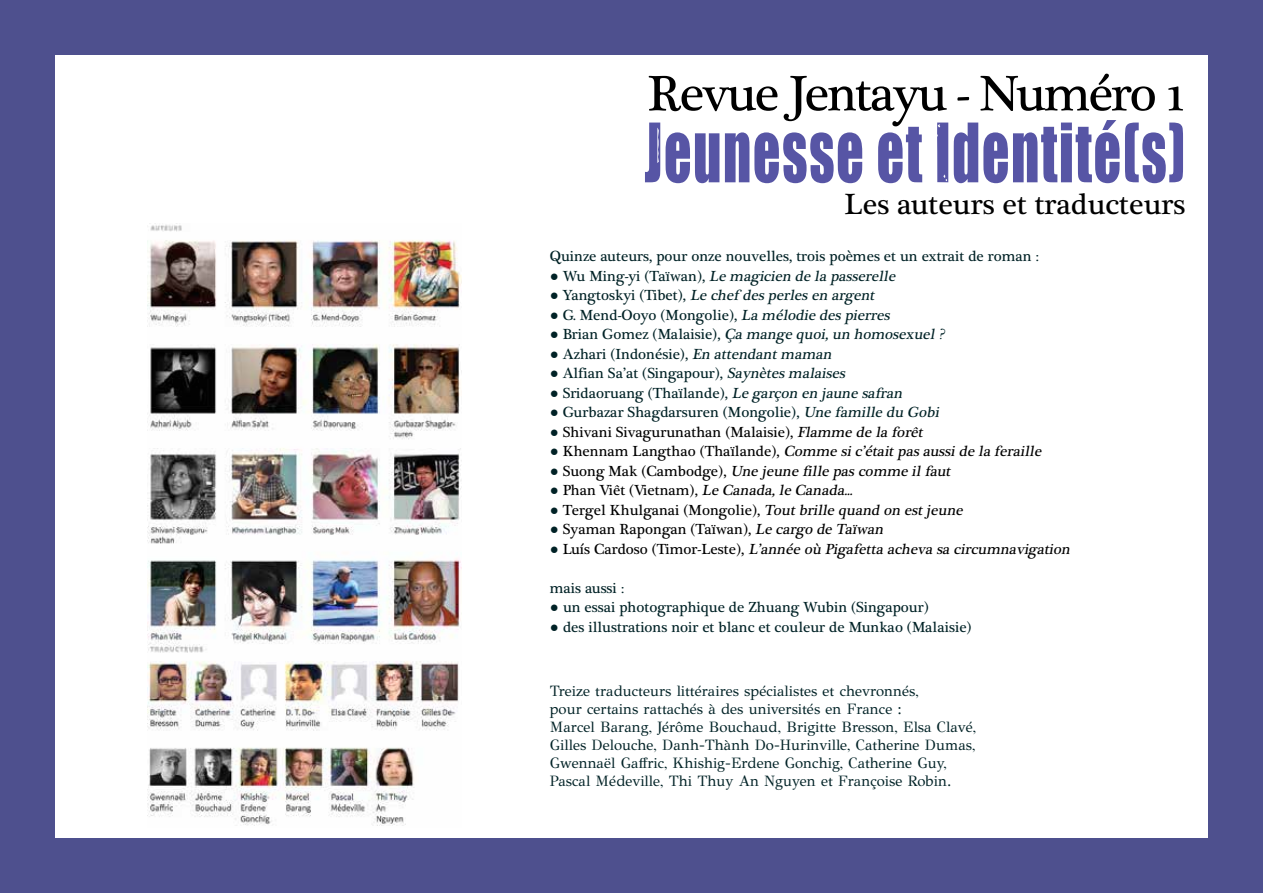
<style>
.page{position:relative;width:1263px;height:893px;background:#fff}
.page>*{position:absolute;margin:0;border:0;box-sizing:border-box;transform-origin:0 0}
.t1{font:75.6px "Impacted";letter-spacing:.03em;color:#5755a5;scale:.71 1}
.t2{font:51px "Plantagenet Cherokee";letter-spacing:-.04em;color:#000}
.t3{font:30px "Plantagenet Cherokee";color:#000}
.t4{font:15px "Plantagenet Cherokee";color:#002226}
.t5{font:15px/18px "GFS Didot";color:#002226}
.t6{font:italic 15px "Plantagenet Cherokee";color:#000}
.t7{font:15px "Plantagenet Cherokee";color:#000}
.t8{font:italic 15px "Plantagenet Cherokee";color:#002226}
.s1{font-family:"Arial";font-style:normal}
.s2{font-style:normal}
.s3{font-family:"Arial"}
.s4{font-style:italic}
.s5{font-family:"Arial";color:#002226}
.s6{font-family:"Arial";font-style:normal;color:#002226}
</style>
<div class="page">
<div style="left:0;top:0;width:54px;height:893px;background:#4e508e"></div>
<div style="left:1209px;top:0;width:54px;height:893px;background:#4e508e"></div>
<div style="left:0;top:0;width:1263px;height:54px;background:#4e508e"></div>
<div style="left:0;top:839px;width:1263px;height:54px;background:#4e508e"></div>
<img style="left:147px;top:225px;width:315px;height:601px">
<h2 class="t2" style="left:647px;top:64px;width:539px">Revue Jentayu - Numéro 1</h2>
<h1 class="t1" style="left:644px;top:94px;width:763px">Jeunesse et Identité(s)</h1>
<h3 class="t3" style="left:844px;top:187px;width:342px">Les auteurs et traducteurs</h3>
<p class="t4" style="left:550px;top:247px;width:491px">Quinze auteurs, pour onze nouvelles, trois poèmes et un extrait de roman :</p>
<p class="t8" style="left:550px;top:267px;width:350px"><span class="s1">●</span> <span class="s2">Wu M i n g -yi ( Taï w a n ) ,</span> Le magicien de la passerelle</p>
<p class="t8" style="left:550px;top:286px;width:329px"><span class="s1">●</span> <span class="s2">Ya n gt o s kyi ( Ti b e t ) ,</span> Le chef desperlesen argent</p>
<p class="t4" style="left:550px;top:306px;width:345px"><span class="s3">●</span> G. Mend-Ooyo (Mongolie), <span class="s4">La mélodie despierres</span></p>
<p class="t8" style="left:550px;top:325px;width:399px"><span class="s1">●</span> <span class="s2">B ri a n G o m e z ( M a l a i s i e ) ,</span> Ça mange quoi,un homosexuel?</p>
<p class="t4" style="left:550px;top:345px;width:287px"><span class="s3">●</span> Azhari (Indonésie), <span class="s4">En attendantmaman</span></p>
<p class="t4" style="left:550px;top:364px;width:300px"><span class="s3">●</span> Alfian Sa’at (Singapour), <span class="s4">Saynètesmalaises</span></p>
<p class="t4" style="left:550px;top:384px;width:357px"><span class="s3">●</span> Sridaoruang (Thaïlande), <span class="s4">Le garçon en jaune safran</span></p>
<p class="t4" style="left:550px;top:403px;width:394px"><span class="s3">●</span> Gurbazar Shagdarsuren (Mongolie), <span class="s4">Une famille du Gobi</span></p>
<p class="t7" style="left:550px;top:423px;width:378px"><span class="s5">●</span> Shivani Sivagurunathan (Malaisie), <span class="s4">Flamme de la forêt</span></p>
<p class="t6" style="left:550px;top:442px;width:496px"><span class="s6">●</span> <span class="s2">Khennam Langthao (Thaïlande),</span> Comme sic’étaitpasausside la feraille</p>
<p class="t6" style="left:550px;top:462px;width:405px"><span class="s6">●</span> <span class="s2">Suong Mak (Cambodge),</span> Une jeune fille pascomme ilfaut</p>
<p class="t6" style="left:550px;top:481px;width:308px"><span class="s6">●</span> <span class="s2">Ph a n Vi ê t ( Vi e t n a m ) ,</span> Le Canada,le Canada...</p>
<p class="t7" style="left:550px;top:501px;width:418px"><span class="s5">●</span> Tergel Khulganai (Mongolie), <span class="s4">Toutbrille quand on estjeune</span></p>
<p class="t7" style="left:550px;top:520px;width:338px"><span class="s5">●</span> Syaman Rapongan (Taïwan), <span class="s4">Le cargo de Taïwan</span></p>
<p class="t6" style="left:550px;top:540px;width:525px"><span class="s6">●</span> <span class="s2">Lu í s C a r d o s o ( Ti m o r - L e s t e ) ,</span> L’année où Pigafetta acheva sa circumnavigation</p>
<p class="t4" style="left:550px;top:579px;width:76px">mais aussi :</p>
<p class="t4" style="left:550px;top:598px;width:381px"><span class="s3">●</span> un essai photographique de Zhuang Wubin (Singapour)</p>
<p class="t4" style="left:550px;top:618px;width:423px"><span class="s3">●</span> des illustrations noir et blanc et couleur de Munkao (Malaisie)</p>
<p class="t5" style="left:550px;top:681px;width:428px">Treize traducteurs littéraires spécialistes et chevronnés,<br>pour certains rattachés à des universités en France :<br>Marcel Barang, Jérôme Bouchaud, Brigitte Bresson, Elsa Clavé, Gilles Delouche, Danh-Thành Do-Hurinville, Catherine Dumas, Gwennaël Gaffric, Khishig-Erdene Gonchig, Catherine Guy, Pascal Médeville, Thi Thuy An Nguyen et Françoise Robin.</p>
</div>
